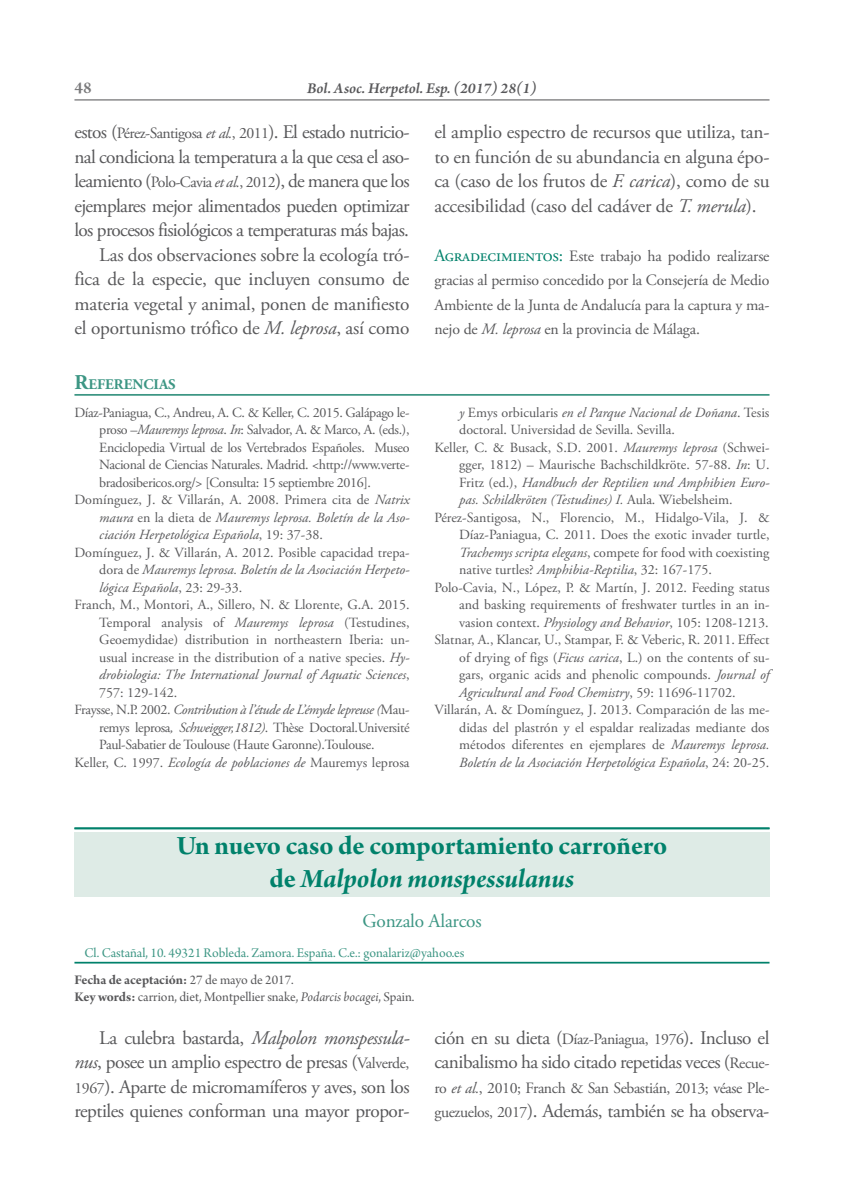
<style>
.page{position:relative;width:844px;height:1191px;background:#fff}
.page>*{position:absolute;margin:0;border:0;box-sizing:border-box;transform-origin:0 0}
.t1{font:28px "Arno Pro Bold Subhead";letter-spacing:-.005em;color:#00816b}
.t2{font:28px "Arno Pro Bold Italic Subhead";letter-spacing:-.005em;color:#00816b}
.t3{font:19.25px/24.5px "Adobe Garamond Pro";letter-spacing:-.025em;color:#58585a;text-align:justify}
.t4{font:19.25px "Adobe Garamond Pro";letter-spacing:-.01em;color:#3d9684}
.t5{font:600 17.5px "Arno Pro";color:#58585a}
.t6{font:15.75px/24.5px "Adobe Garamond Pro";letter-spacing:-.01em;color:#58585a;text-align:justify}
.t7{font:italic 600 15.75px "Arno Pro";color:#58585a}
.t8{font:700 14.7px "Adobe Garamond Pro";color:#3d9684}
.t9{font:14px "Adobe Garamond Pro";color:#58585a}
.t10{font:italic 14px "Adobe Garamond Pro";color:#58585a}
.t11{font:14px "Adobe Garamond Pro";letter-spacing:-.025em;color:#58585a}
.t12{font:14px "Arno Pro Subhead";letter-spacing:-.005em;color:#3d9684}
.t13{font:14px "Arno Pro Subhead";color:#58585a}
.t14{font:italic 14px "Adobe Garamond Pro";letter-spacing:-.025em;color:#58585a}
.t15{font:14px "Arno Pro Bold Subhead";letter-spacing:-.005em;color:#58585a}
.s1{font-size:15.75px}
.s2{font-style:italic;font-size:15.75px}
.s3{font-style:italic}
.s4{font-size:17.5px;color:#00816b}
.s5{font-size:21px}
.s6{font-style:normal}
.s7{font-family:"Arno Pro Bold Subhead"}
.s8{font-family:"Arno Pro Subhead"}
.s9{font-family:"Arno Pro Italic Subhead"}
</style>
<div class="page">
<hr style="left:74px;top:99px;width:695px;height:2px;background:#58585a">
<hr style="left:74px;top:394px;width:695px;height:2px;background:#3d9684">
<div style="left:74px;top:832px;width:695px;height:65px;background:#deebe6"></div>
<hr style="left:74px;top:827px;width:695px;height:2px;background:#00816b">
<hr style="left:74px;top:961px;width:695px;height:2px;background:#00816b">
<p class="t5" style="left:74px;top:78px;width:19px">48</p>
<p class="t7" style="left:307px;top:79px;width:231px">Bol. Asoc. Herpetol. Esp. (2017) 28(1)</p>
<p class="t3" style="left:74px;top:120px;width:336px;text-align:right">estos (<span class="s1">Pérez-Santigosa</span> <span class="s2">et al.</span><span class="s1">, 2011</span>). El estado nutricio&shy;nal condiciona la temperatura a la que cesa el aso&shy;leamiento (<span class="s1">Polo-Cavia</span> <span class="s2">et al.</span><span class="s1">, 2012</span>), de manera que los ejemplares mejor alimentados pueden optimizar los procesos fisiológicos a temperaturas más bajas.<br>Las dos observaciones sobre la ecología tró&shy;fica de la especie, que incluyen consumo de materia vegetal y animal, ponen de manifiesto el oportunismo trófico de <span class="s3">M. leprosa</span>, así como</p>
<h2 class="t3" style="left:434px;top:120px;width:336px">el amplio espectro de recursos que utiliza, tan&shy;to en función de su abundancia en alguna épo&shy;ca (caso de los frutos de <span class="s3">F. carica</span>), como de su accesibilidad (caso del cadáver de <span class="s3">T. merula</span>).</h2>
<p class="t6" style="left:434px;top:244px;width:336px"><span class="s4">Agradecimientos:</span> Este trabajo ha podido realizarse gracias al permiso concedido por la Consejería de Medio Ambiente de la Junta de Andalucía para la captura y ma&shy;nejo de <span class="s3">M. leprosa</span> en la provincia de Málaga.</p>
<p class="t8" style="left:74px;top:376px;width:103px"><span class="s5">R</span>EFERENCIAS</p>
<p class="t11" style="left:74px;top:404px;width:336px">Díaz-Paniagua, C., Andreu, A. C. &amp; Keller, C. 2015. Galápago le-</p>
<p class="t9" style="left:99px;top:421px;width:312px">proso –<span class="s3">Mauremys leprosa</span>. <span class="s3">In</span>: Salvador, A. &amp; Marco, A. (eds.),</p>
<p class="t11" style="left:99px;top:439px;width:312px">Enciclopedia Virtual de los Vertebrados Españoles. Museo</p>
<p class="t11" style="left:99px;top:456px;width:312px">Nacional de Ciencias Naturales. Madrid. &lt;http://www.verte-</p>
<p class="t11" style="left:99px;top:474px;width:273px">bradosibericos.org/&gt; [Consulta: 15 septiembre 2016].</p>
<p class="t9" style="left:74px;top:491px;width:336px">Domínguez, J. &amp; Villarán, A. 2008. Primera cita de <span class="s3">Natrix</span></p>
<p class="t10" style="left:99px;top:509px;width:312px">maura <span class="s6">en la dieta de</span> Mauremys leprosa. Boletín de la Aso-</p>
<p class="t10" style="left:99px;top:526px;width:225px">ciación Herpetológica Española<span class="s6">, 19: 37-38.</span></p>
<p class="t9" style="left:74px;top:544px;width:336px">Domínguez, J. &amp; Villarán, A. 2012. Posible capacidad trepa-</p>
<p class="t10" style="left:99px;top:561px;width:312px"><span class="s6">dora de</span> Mauremys leprosa. Boletín de la Asociación Herpeto-</p>
<p class="t10" style="left:99px;top:579px;width:145px">lógica Española<span class="s6">, 23: 29-33.</span></p>
<p class="t9" style="left:74px;top:596px;width:336px">Franch, M., Montori, A., Sillero, N. &amp; Llorente, G.A. 2015.</p>
<p class="t9" style="left:99px;top:614px;width:312px">Temporal analysis of <span class="s3">Mauremys leprosa</span> (Testudines,</p>
<p class="t9" style="left:99px;top:631px;width:312px">Geoemydidae) distribution in northeastern Iberia: un-</p>
<p class="t9" style="left:99px;top:649px;width:312px">usual increase in the distribution of a native species. <span class="s3">Hy-</span></p>
<p class="t10" style="left:99px;top:666px;width:312px">drobiologia: The International Journal of Aquatic Sciences<span class="s6">,</span></p>
<p class="t9" style="left:99px;top:684px;width:79px">757: 129-142.</p>
<p class="t14" style="left:74px;top:701px;width:336px"><span class="s6">Fraysse, N.P. 2002.</span> Contribution à l’étude de L’émyde lepreuse (<span class="s6">Mau-</span></p>
<p class="t11" style="left:99px;top:719px;width:312px">remys leprosa<span class="s3">, Schweigger,1812)</span>. Thèse Doctoral.Université</p>
<p class="t11" style="left:99px;top:736px;width:277px">Paul-Sabatier de Toulouse (Haute Garonne).Toulouse.</p>
<p class="t9" style="left:74px;top:754px;width:336px">Keller, C. 1997. <span class="s3">Ecología de poblaciones de</span> Mauremys leprosa</p>
<p class="t10" style="left:459px;top:404px;width:312px">y <span class="s6">Emys orbicularis</span> en el Parque Nacional de Doñana<span class="s6">. Tesis</span></p>
<p class="t9" style="left:459px;top:421px;width:217px">doctoral. Universidad de Sevilla. Sevilla.</p>
<p class="t9" style="left:434px;top:439px;width:336px">Keller, C. &amp; Busack, S.D. 2001. <span class="s3">Mauremys leprosa</span> (Schwei-</p>
<p class="t9" style="left:459px;top:456px;width:312px">gger, 1812) – Maurische Bachschildkröte. 57-88. <span class="s3">In</span>: U.</p>
<p class="t10" style="left:459px;top:474px;width:312px"><span class="s6">Fritz (ed.),</span> Handbuch der Reptilien und Amphibien Euro-</p>
<p class="t10" style="left:459px;top:491px;width:275px">pas. Schildkröten (Testudines) I. <span class="s6">Aula. Wiebelsheim.</span></p>
<p class="t9" style="left:434px;top:509px;width:336px">Pérez-Santigosa, N., Florencio, M., Hidalgo-Vila, J. &amp;</p>
<p class="t9" style="left:459px;top:526px;width:312px">Díaz-Paniagua, C. 2011. Does the exotic invader turtle,</p>
<p class="t9" style="left:459px;top:544px;width:312px"><span class="s3">Trachemys scripta elegans</span>, compete for food with coexisting</p>
<p class="t9" style="left:459px;top:561px;width:254px">native turtles? <span class="s3">Amphibia-Reptilia</span>, 32: 167-175.</p>
<p class="t9" style="left:434px;top:579px;width:336px">Polo-Cavia, N., López, P. &amp; Martín, J. 2012. Feeding status</p>
<p class="t9" style="left:459px;top:596px;width:312px">and basking requirements of freshwater turtles in an in-</p>
<p class="t9" style="left:459px;top:614px;width:311px">vasion context. <span class="s3">Physiology and Behavior</span>, 105: 1208-1213.</p>
<p class="t9" style="left:434px;top:631px;width:336px">Slatnar, A., Klancar, U., Stampar, F. &amp; Veberic, R. 2011. Effect</p>
<p class="t9" style="left:459px;top:649px;width:312px">of drying of figs (<span class="s3">Ficus carica</span>, L.) on the contents of su-</p>
<p class="t9" style="left:459px;top:666px;width:312px">gars, organic acids and phenolic compounds. <span class="s3">Journal of</span></p>
<p class="t10" style="left:459px;top:684px;width:278px">Agricultural and Food Chemistry<span class="s6">, 59: 11696-11702.</span></p>
<p class="t9" style="left:434px;top:701px;width:336px">Villarán, A. &amp; Domínguez, J. 2013. Comparación de las me-</p>
<p class="t9" style="left:459px;top:719px;width:312px">didas del plastrón y el espaldar realizadas mediante dos</p>
<p class="t9" style="left:459px;top:736px;width:312px">métodos diferentes en ejemplares de <span class="s3">Mauremys leprosa.</span></p>
<p class="t10" style="left:459px;top:754px;width:311px">Boletín de la Asociación Herpetológica Española<span class="s6">, 24: 20-25.</span></p>
<h1 class="t1" style="left:177px;top:829px;width:492px">Un nuevo caso de comportamiento carroñero</h1>
<h1 class="t2" style="left:269px;top:863px;width:306px"><span class="s7">de</span> Malpolon monspessulanus</h1>
<h2 class="t4" style="left:362px;top:909px;width:121px">Gonzalo Alarcos</h2>
<p class="t12" style="left:84px;top:945px;width:381px">Cl. Castañal, 10. 49321 Robleda. Zamora. España. C.e.: gonalariz@yahoo.es</p>
<p class="t15" style="left:74px;top:971px;width:221px">Fecha de aceptación: <span class="s8">27 de mayo de 2017.</span></p>
<p class="t13" style="left:74px;top:989px;width:341px"><span class="s7">Key words:</span> carrion, diet, Montpellier snake, <span class="s9">Podarcis bocagei</span>, Spain.</p>
<h2 class="t3" style="left:74px;top:1026px;width:336px;text-indent:25px">La culebra bastarda, <span class="s3">Malpolon monspessula&shy;nus</span>, posee un amplio espectro de presas (<span class="s1">Valverde, 1967</span>). Aparte de micromamíferos y aves, son los reptiles quienes conforman una mayor propor-</h2>
<h2 class="t3" style="left:434px;top:1026px;width:336px">ción en su dieta (<span class="s1">Díaz-Paniagua, 1976</span>). Incluso el canibalismo ha sido citado repetidas veces (<span class="s1">Recue-</span></h2>
<p class="t6" style="left:434px;top:1076px;width:336px">ro <span class="s3">et al.</span>, 2010; Franch &amp; San Sebastián, 2013; véase Ple-</p>
<h2 class="t3" style="left:434px;top:1099px;width:336px"><span class="s1">guezuelos, 2017</span>). Además, también se ha observa-</h2>
</div>
